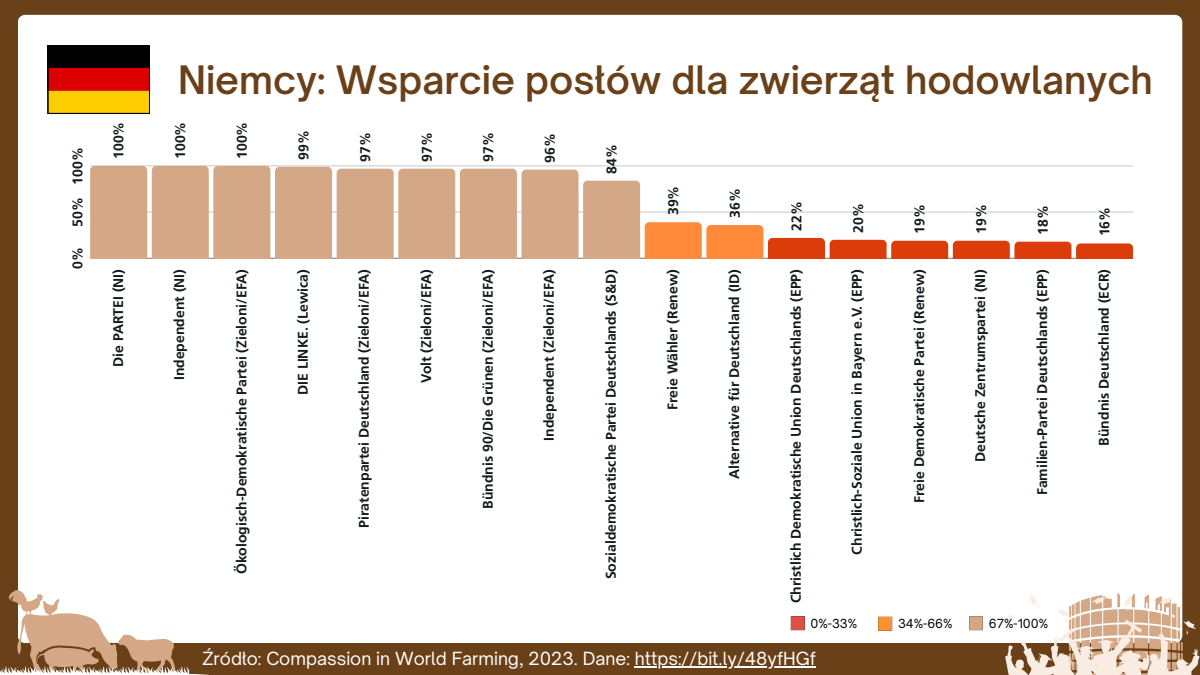
<style>
.page{position:relative;width:1200px;height:675px;background:#6a4018}
.page>*{position:absolute;margin:0;border:0;box-sizing:border-box;transform-origin:0 0}
.t1{font:600 37.5px "Open Sauce One";color:#6a4018}
.t2{font:17.4px "Open Sauce One";color:#fff}
.t3{font:700 14px "Frutiger LT Com";color:#111b1e}
.t4{font:12px "Open Sauce One";color:#000}
</style>
<div class="page">
<div style="left:18px;top:15px;width:1164px;height:628px;background:#fff;border-radius:8px"></div>
<svg style="left:0;top:590px;width:209px;height:85px"></svg>
<svg style="left:1005px;top:592px;width:195px;height:83px"></svg>
<hr style="left:90px;top:258px;width:1043px;height:1px;background:#111b1e">
<svg style="left:90px;top:166px;width:1043px;height:92px"></svg>
<svg style="left:969px;top:616px;width:14px;height:14px"></svg>
<svg style="left:878px;top:617px;width:14px;height:13px"></svg>
<svg style="left:791px;top:616px;width:14px;height:14px"></svg>
<svg style="left:48px;top:46px;width:102px;height:68px;background:#9a4100"></svg>
<hr style="left:635px;top:666px;width:181px;height:2px;background:#fff">
<p class="t3" style="left:72px;top:185px;width:39px;rotate:-90deg">100%</p>
<p class="t3" style="left:72px;top:227px;width:31px;rotate:-90deg">50%</p>
<p class="t3" style="left:72px;top:269px;width:23px;rotate:-90deg">0%</p>
<p class="t3" style="left:113px;top:159px;width:39px;rotate:-90deg">100%</p>
<p class="t3" style="left:113px;top:367px;width:99px;rotate:-90deg">Die PARTEI (NI)</p>
<p class="t1" style="left:178px;top:56px;width:976px">Niemcy: Wsparcie posłów dla zwierząt hodowlanych</p>
<p class="t3" style="left:175px;top:159px;width:39px;rotate:-90deg">100%</p>
<p class="t3" style="left:174px;top:380px;width:113px;rotate:-90deg">Independent (NI)</p>
<p class="t3" style="left:236px;top:159px;width:39px;rotate:-90deg">100%</p>
<p class="t3" style="left:236px;top:574px;width:307px;rotate:-90deg">Ökologisch-Demokratische Partei (Zieloni/EFA)</p>
<p class="t3" style="left:298px;top:160px;width:31px;rotate:-90deg">99%</p>
<p class="t3" style="left:297px;top:395px;width:127px;rotate:-90deg">DIE LINKE. (Lewica)</p>
<p class="t3" style="left:360px;top:162px;width:31px;rotate:-90deg">97%</p>
<p class="t3" style="left:358px;top:528px;width:260px;rotate:-90deg">Piratenpartei Deutschland (Zieloni/EFA)</p>
<p class="t3" style="left:421px;top:162px;width:31px;rotate:-90deg">97%</p>
<p class="t3" style="left:421px;top:383px;width:115px;rotate:-90deg">Volt (Zieloni/EFA)</p>
<p class="t3" style="left:483px;top:162px;width:31px;rotate:-90deg">97%</p>
<p class="t3" style="left:482px;top:509px;width:241px;rotate:-90deg">Bündnis 90/Die Grünen (Zieloni/EFA)</p>
<p class="t3" style="left:544px;top:163px;width:31px;rotate:-90deg">96%</p>
<p class="t3" style="left:543px;top:441px;width:173px;rotate:-90deg">Independent (Zieloni/EFA)</p>
<p class="t3" style="left:606px;top:174px;width:31px;rotate:-90deg">84%</p>
<p class="t3" style="left:605px;top:579px;width:312px;rotate:-90deg">Sozialdemokratische Partei Deutschlands (S&amp;D)</p>
<p class="t3" style="left:668px;top:215px;width:31px;rotate:-90deg">39%</p>
<p class="t3" style="left:667px;top:410px;width:142px;rotate:-90deg">Freie Wähler (Renew)</p>
<p class="t3" style="left:729px;top:218px;width:31px;rotate:-90deg">36%</p>
<p class="t3" style="left:729px;top:479px;width:212px;rotate:-90deg">Alternative für Deutschland (ID)</p>
<p class="t3" style="left:791px;top:231px;width:31px;rotate:-90deg">22%</p>
<p class="t3" style="left:790px;top:603px;width:336px;rotate:-90deg">Christlich Demokratische Union Deutschlands (EPP)</p>
<p class="t3" style="left:853px;top:233px;width:31px;rotate:-90deg">20%</p>
<p class="t3" style="left:851px;top:555px;width:287px;rotate:-90deg">Christlich-Soziale Union in Bayern e.V. (EPP)</p>
<p class="t3" style="left:914px;top:234px;width:31px;rotate:-90deg">19%</p>
<p class="t3" style="left:914px;top:503px;width:235px;rotate:-90deg">Freie Demokratische Partei (Renew)</p>
<p class="t3" style="left:976px;top:234px;width:31px;rotate:-90deg">19%</p>
<p class="t3" style="left:975px;top:462px;width:194px;rotate:-90deg">Deutsche Zentrumspartei (NI)</p>
<p class="t3" style="left:1037px;top:235px;width:31px;rotate:-90deg">18%</p>
<p class="t3" style="left:1037px;top:495px;width:228px;rotate:-90deg">Familien-Partei Deutschlands (EPP)</p>
<p class="t4" style="left:811px;top:616px;width:48px">0%-33%</p>
<p class="t4" style="left:898px;top:616px;width:56px">34%-66%</p>
<p class="t4" style="left:989px;top:616px;width:61px">67%-100%</p>
<p class="t2" style="left:203px;top:647px;width:615px">Źródło: Compassion in World Farming, 2023. Dane: https://bit.ly/48yfHGf</p>
<p class="t3" style="left:1099px;top:236px;width:31px;rotate:-90deg">16%</p>
<p class="t3" style="left:1098px;top:446px;width:178px;rotate:-90deg">Bündnis Deutschland (ECR)</p>
</div>
